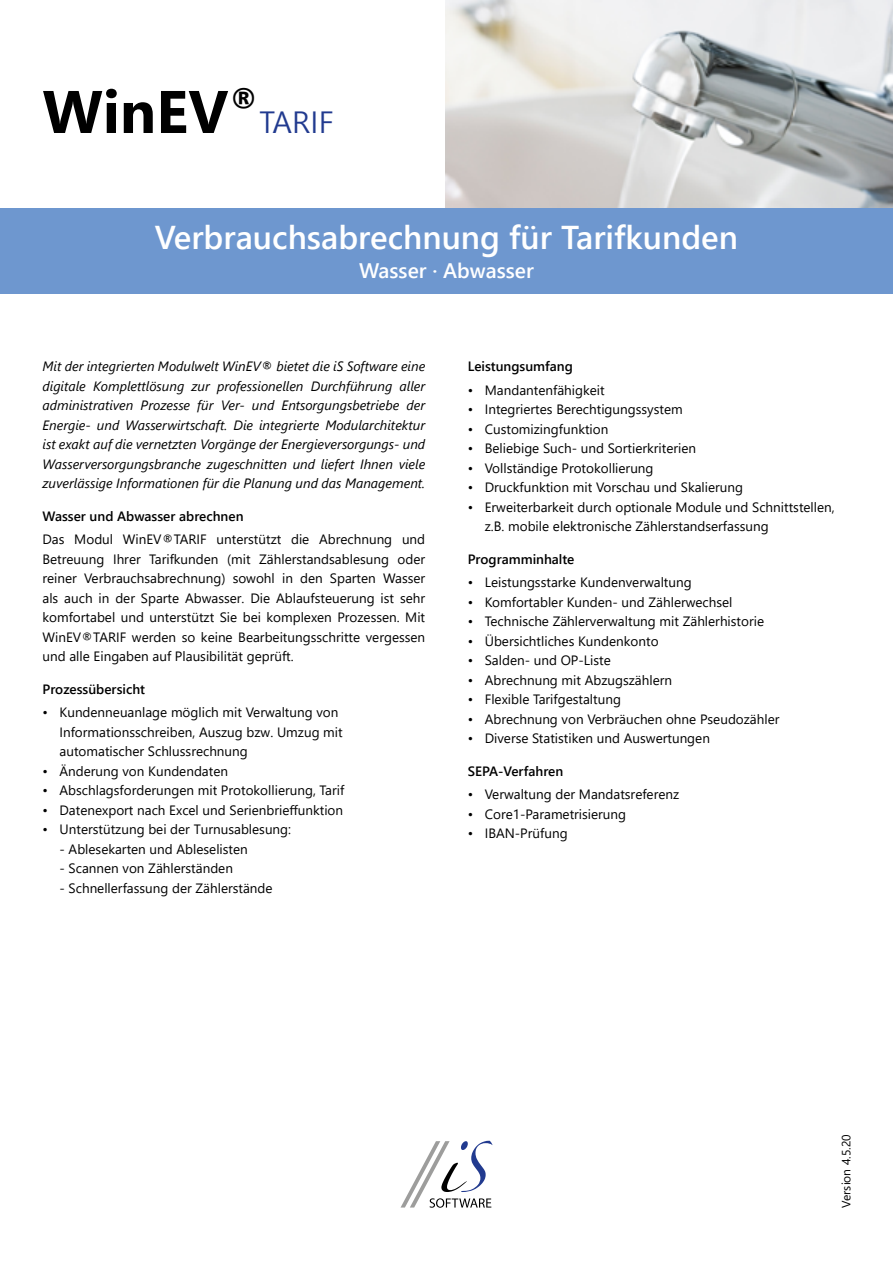
<style>
.page{position:relative;width:893px;height:1263px;background:#fff}
.page>*{position:absolute;margin:0;border:0;box-sizing:border-box;transform-origin:0 0}
.t1{font:700 60px "Segoe UI";color:#000}
.t2{font:600 33px/39.6px "Segoe UI";color:#fff;text-align:center}
.t3{font:30px "Malgun Gothic";color:#213a8f}
.t4{font:600 21px "Segoe UI";color:#fff}
.t5{font:13.5px/19.5px "Segoe UI";color:#000}
.t6{font:italic 13.5px/19.5px "Segoe UI";color:#000;text-align:justify}
.t7{font:600 13.5px "Segoe UI";color:#000}
.t8{font:12px "Segoe UI";color:#000}
</style>
<div class="page">
<svg style="left:401px;top:1141px;width:91px;height:67px"></svg>
<img style="left:446px;top:0;width:447px;height:208px">
<div style="left:0;top:208px;width:893px;height:85px;background:#6e97cf"></div>
<h1 class="t1" style="left:43px;top:55px;width:218px">WinEV<sup>®</sup></h1>
<h3 class="t3" style="left:259px;top:105px;width:76px">TARIF</h3>
<h2 class="t2" style="left:291px;top:207px;width:312px">Titel<br>Bereiche • Bereiche •</h2>
<h2 class="t2" style="left:155px;top:215px;width:585px">Verbrauchsabrechnung für Tarifkunden</h2>
<h3 class="t4" style="left:359px;top:251px;width:176px">Wasser · Abwasser</h3>
<p class="t6" style="left:43px;top:355px;width:384px">Mit der integrierten Modulwelt WinEV® bietet die iS Software eine digitale Komplettlösung zur professionellen Durchführung aller administrativen Prozesse für Ver- und Entsorgungsbetriebe der Energie- und Wasserwirtschaft. Die integrierte Modularchitektur ist exakt auf die vernetzten Vorgänge der Energieversorgungs- und Wasserversorgungsbranche zugeschnitten und liefert Ihnen viele zuverlässige Informationen für die Planung und das Management.</p>
<p class="t7" style="left:43px;top:503px;width:203px">Wasser und Abwasser abrechnen</p>
<p class="t5" style="left:43px;top:528px;width:384px;text-align:justify">Das Modul WinEV®TARIF unterstützt die Abrechnung und Betreuung Ihrer Tarifkunden (mit Zählerstandsablesung oder reiner Verbrauchsabrechnung) sowohl in den Sparten Wasser als auch in der Sparte Abwasser. Die Ablaufsteuerung ist sehr komfortabel und unterstützt Sie bei komplexen Prozessen. Mit WinEV®TARIF werden so keine Bearbeitungsschritte vergessen und alle Eingaben auf Plausibilität geprüft.</p>
<p class="t7" style="left:43px;top:676px;width:104px">Prozessübersicht</p>
<p class="t5" style="left:60px;top:701px;width:285px;text-indent:-17px">• Kundenneuanlage möglich mit Verwaltung von<br>Informationsschreiben, Auszug bzw. Umzug mit automatischer Schlussrechnung</p>
<p class="t5" style="left:43px;top:760px;width:187px">• Änderung von Kundendaten</p>
<p class="t5" style="left:43px;top:779px;width:303px">• Abschlagsforderungen mit Protokollierung, Tarif</p>
<p class="t5" style="left:43px;top:799px;width:302px">• Datenexport nach Excel und Serienbrieffunktion</p>
<p class="t5" style="left:43px;top:818px;width:250px">• Unterstützung bei der Turnusablesung:</p>
<p class="t5" style="left:60px;top:838px;width:190px">- Ablesekarten und Ableselisten</p>
<p class="t5" style="left:60px;top:857px;width:175px">- Scannen von Zählerständen</p>
<p class="t5" style="left:60px;top:877px;width:215px">- Schnellerfassung der Zählerstände</p>
<p class="t7" style="left:468px;top:354px;width:107px">Leistungsumfang</p>
<p class="t5" style="left:468px;top:379px;width:138px">• Mandantenfähigkeit</p>
<p class="t5" style="left:468px;top:399px;width:217px">• Integriertes Berechtigungssystem</p>
<p class="t5" style="left:468px;top:418px;width:142px">• Customizingfunktion</p>
<p class="t5" style="left:468px;top:438px;width:230px">• Beliebige Such- und Sortierkriterien</p>
<p class="t5" style="left:468px;top:457px;width:187px">• Vollständige Protokollierung</p>
<p class="t5" style="left:468px;top:477px;width:277px">• Druckfunktion mit Vorschau und Skalierung</p>
<p class="t5" style="left:485px;top:496px;width:352px;text-indent:-17px">• Erweiterbarkeit durch optionale Module und Schnittstellen, z.B. mobile elektronische Zählerstandserfassung</p>
<p class="t7" style="left:468px;top:546px;width:108px">Programminhalte</p>
<p class="t5" style="left:468px;top:572px;width:225px">• Leistungsstarke Kundenverwaltung</p>
<p class="t5" style="left:468px;top:591px;width:266px">• Komfortabler Kunden- und Zählerwechsel</p>
<p class="t5" style="left:468px;top:611px;width:298px">• Technische Zählerverwaltung mit Zählerhistorie</p>
<p class="t5" style="left:468px;top:630px;width:192px">• Übersichtliches Kundenkonto</p>
<p class="t5" style="left:468px;top:650px;width:145px">• Salden- und OP-Liste</p>
<p class="t5" style="left:468px;top:669px;width:206px">• Abrechnung mit Abzugszählern</p>
<p class="t5" style="left:468px;top:689px;width:155px">• Flexible Tarifgestaltung</p>
<p class="t5" style="left:468px;top:708px;width:313px">• Abrechnung von Verbräuchen ohne Pseudozähler</p>
<p class="t5" style="left:468px;top:728px;width:244px">• Diverse Statistiken und Auswertungen</p>
<p class="t7" style="left:468px;top:758px;width:97px">SEPA-Verfahren</p>
<p class="t5" style="left:468px;top:784px;width:213px">• Verwaltung der Mandatsreferenz</p>
<p class="t5" style="left:468px;top:803px;width:160px">• Core1-Parametrisierung</p>
<p class="t5" style="left:468px;top:823px;width:101px">• IBAN-Prüfung</p>
<p class="t8" style="left:835px;top:1208px;width:75px;rotate:-90deg">Version 4.5.20</p>
</div>
